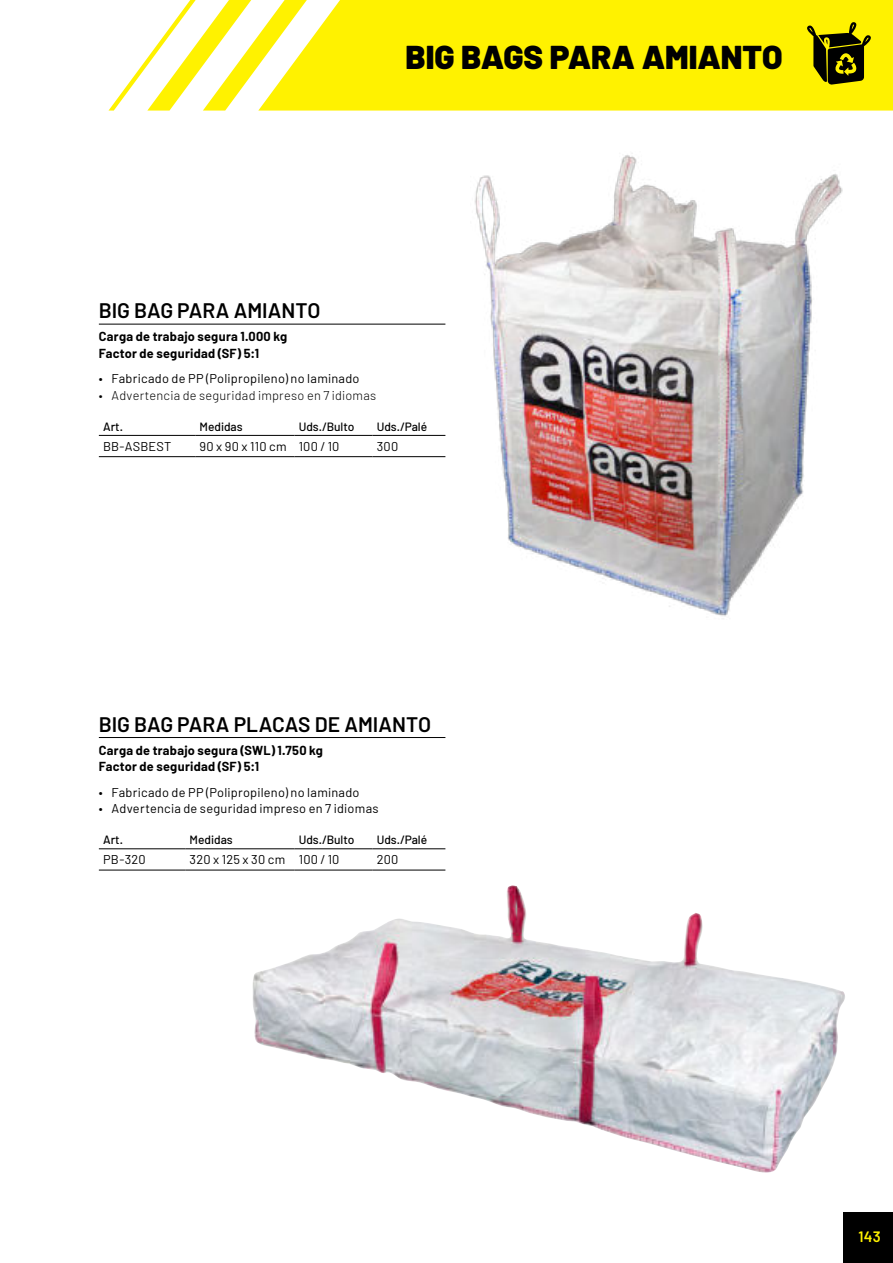
<style>
.page{position:relative;width:893px;height:1263px;background:#fff}
.page>*{position:absolute;margin:0;border:0;box-sizing:border-box;transform-origin:0 0}
.t1{font:900 33px "Barlow";letter-spacing:-.005em;color:#000}
.t2{font:600 21px "Barlow";color:#000}
.t3{font:600 15px "Barlow";color:#fff200}
.t4{font:12.75px "Barlow";letter-spacing:.02em;color:#000}
.t5{font:700 12.75px/16.5px "Barlow";letter-spacing:.02em;color:#000}
.t6{font:300 12.75px "Barlow";letter-spacing:.02em;color:#000}
.t7{font:500 12px "Barlow";color:#000}
</style>
<div class="page">
<img style="left:474px;top:155px;width:369px;height:461px">
<img style="left:252px;top:887px;width:593px;height:285px">
<hr style="left:99px;top:324px;width:346px;height:1px;background:#000">
<hr style="left:99px;top:435px;width:96px;height:1px;background:#000">
<hr style="left:195px;top:435px;width:99px;height:1px;background:#000">
<hr style="left:294px;top:435px;width:78px;height:1px;background:#000">
<hr style="left:372px;top:435px;width:73px;height:1px;background:#000">
<hr style="left:99px;top:456px;width:96px;height:1px;background:#000">
<hr style="left:195px;top:456px;width:99px;height:1px;background:#000">
<hr style="left:294px;top:456px;width:78px;height:1px;background:#000">
<hr style="left:372px;top:456px;width:73px;height:1px;background:#000">
<hr style="left:99px;top:737px;width:346px;height:1px;background:#000">
<hr style="left:99px;top:848px;width:86px;height:1px;background:#000">
<hr style="left:185px;top:848px;width:109px;height:1px;background:#000">
<hr style="left:294px;top:848px;width:78px;height:1px;background:#000">
<hr style="left:372px;top:848px;width:73px;height:1px;background:#000">
<hr style="left:99px;top:870px;width:86px;height:1px;background:#000">
<hr style="left:185px;top:870px;width:109px;height:1px;background:#000">
<hr style="left:294px;top:870px;width:78px;height:1px;background:#000">
<hr style="left:372px;top:870px;width:73px;height:1px;background:#000">
<svg style="left:108px;top:0;width:785px;height:111px;fill:#fff200"></svg>
<svg style="left:807px;top:22px;width:64px;height:63px;background:#7a7300"></svg>
<div style="left:843px;top:1212px;width:50px;height:51px;background:#000"></div>
<h1 class="t1" style="left:406px;top:38px;width:378px">BIG BAGS PARA AMIANTO</h1>
<h2 class="t2" style="left:99px;top:302px;width:223px">BIG BAG PARA AMIANTO</h2>
<p class="t5" style="left:99px;top:329px;width:190px">Carga de trabajo segura 1.000 kg<br>Factor de seguridad (SF) 5:1</p>
<p class="t4" style="left:99px;top:373px;width:262px">• Fabricado de PP (Polipropileno) no laminado</p>
<p class="t6" style="left:99px;top:389px;width:279px">• Advertencia de seguridad impreso en 7 idiomas</p>
<p class="t7" style="left:103px;top:422px;width:21px">Art.</p>
<p class="t7" style="left:199px;top:422px;width:45px">Medidas</p>
<p class="t7" style="left:299px;top:422px;width:57px">Uds./Bulto</p>
<p class="t7" style="left:377px;top:422px;width:52px">Uds./Palé</p>
<p class="t4" style="left:103px;top:438px;width:70px">BB-ASBEST</p>
<p class="t4" style="left:199px;top:441px;width:141px">90 x 90 x 110 cm 100 / 10</p>
<p class="t4" style="left:377px;top:438px;width:23px">300</p>
<h2 class="t2" style="left:99px;top:716px;width:334px">BIG BAG PARA PLACAS DE AMIANTO</h2>
<p class="t5" style="left:99px;top:743px;width:226px">Carga de trabajo segura (SWL) 1.750 kg<br>Factor de seguridad (SF) 5:1</p>
<p class="t4" style="left:99px;top:786px;width:262px">• Fabricado de PP (Polipropileno) no laminado</p>
<p class="t4" style="left:99px;top:803px;width:281px">• Advertencia de seguridad impreso en 7 idiomas</p>
<p class="t7" style="left:103px;top:835px;width:21px">Art.</p>
<p class="t7" style="left:190px;top:835px;width:45px">Medidas</p>
<p class="t7" style="left:299px;top:835px;width:57px">Uds./Bulto</p>
<p class="t7" style="left:377px;top:835px;width:52px">Uds./Palé</p>
<p class="t4" style="left:103px;top:852px;width:44px">PB-320</p>
<p class="t4" style="left:190px;top:852px;width:151px">320 x 125 x 30 cm 100 / 10</p>
<p class="t4" style="left:377px;top:854px;width:23px">200</p>
<p class="t3" style="left:858px;top:1230px;width:24px">143</p>
</div>
